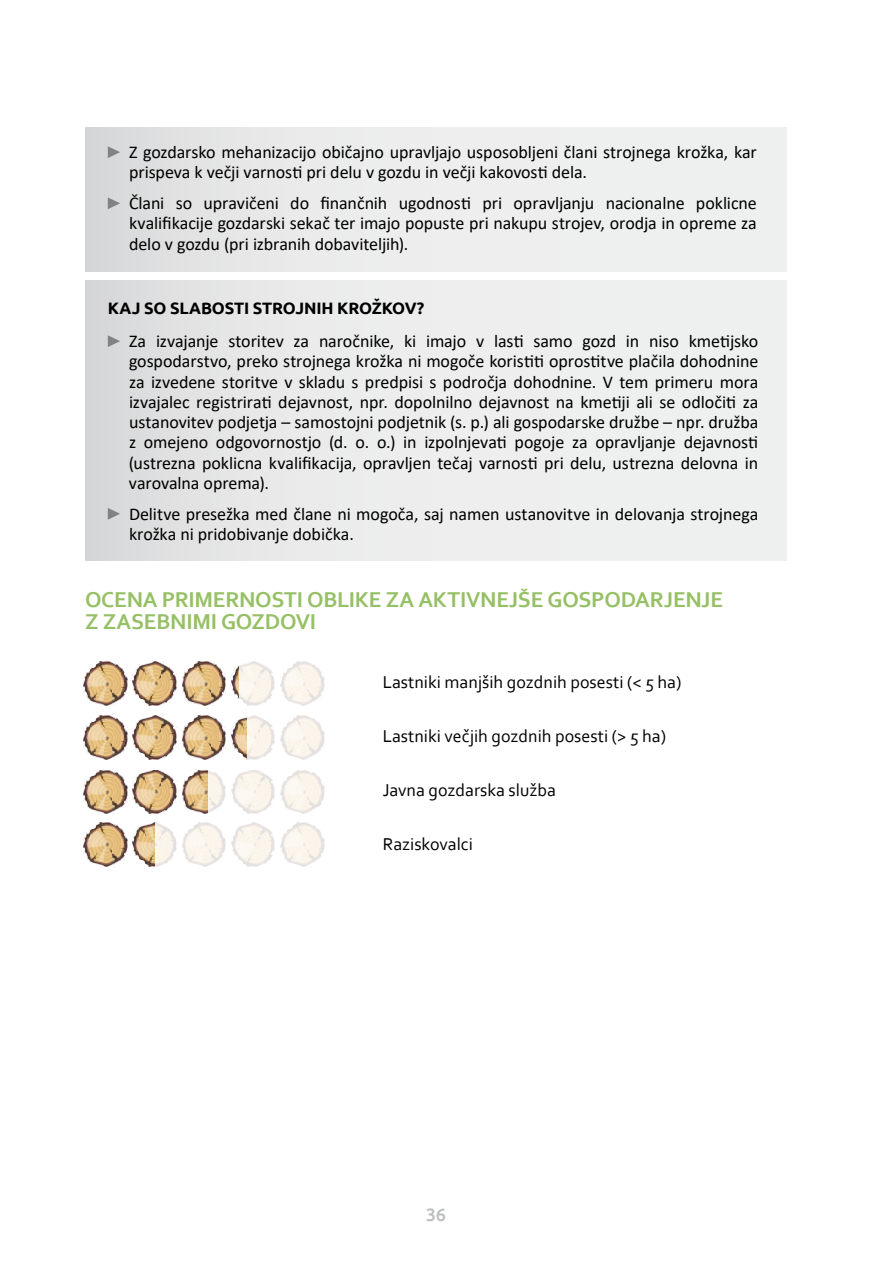
<style>
.page{position:relative;width:893px;height:1263px;background:#fff}
.page>*{position:absolute;margin:0;border:0;box-sizing:border-box;transform-origin:0 0}
.t1{font:700 22.5px/22.5px "Corbel";letter-spacing:-.01em;color:#96c065}
.t2{font:18px/20.2px "Calibri";letter-spacing:-.005em;color:#000;text-align:justify}
.t3{font:18px "Corbel";color:#000}
.t4{font:500 18px "Ubuntu";color:#bcbec0}
.t5{font:700 16.5px "Ubuntu";letter-spacing:-.005em;color:#000}
</style>
<div class="page">
<div style="left:85px;top:128px;width:702px;height:144px;background:linear-gradient(to right,#e0e0e1,#f3f4f4)"></div>
<div style="left:85px;top:281px;width:702px;height:280px;background:linear-gradient(to right,#e0e0e1,#f3f4f4)"></div>
<svg style="left:108px;top:335px;width:12px;height:12px"></svg>
<svg style="left:108px;top:508px;width:12px;height:12px"></svg>
<img style="left:95px;top:662px;width:21px;height:43px">
<img style="left:89px;top:668px;width:6px;height:35px">
<img style="left:116px;top:665px;width:5px;height:37px">
<img style="left:86px;top:671px;width:3px;height:29px">
<img style="left:121px;top:668px;width:3px;height:31px">
<img style="left:84px;top:674px;width:2px;height:20px">
<img style="left:124px;top:674px;width:3px;height:20px">
<img style="left:144px;top:662px;width:21px;height:43px">
<img style="left:139px;top:665px;width:5px;height:35px">
<img style="left:165px;top:665px;width:6px;height:38px">
<img style="left:136px;top:668px;width:3px;height:28px">
<img style="left:171px;top:669px;width:3px;height:30px">
<img style="left:133px;top:673px;width:3px;height:21px">
<img style="left:173px;top:673px;width:3px;height:21px">
<img style="left:194px;top:662px;width:20px;height:43px">
<img style="left:188px;top:668px;width:6px;height:35px">
<img style="left:214px;top:665px;width:6px;height:37px">
<img style="left:185px;top:671px;width:3px;height:29px">
<img style="left:220px;top:668px;width:3px;height:30px">
<img style="left:182px;top:673px;width:3px;height:21px">
<img style="left:223px;top:675px;width:3px;height:19px">
<img style="left:237px;top:665px;width:2px;height:34px">
<img style="left:234px;top:668px;width:3px;height:28px">
<img style="left:231px;top:673px;width:3px;height:20px">
<img style="left:95px;top:716px;width:21px;height:44px">
<img style="left:89px;top:722px;width:6px;height:35px">
<img style="left:116px;top:719px;width:5px;height:37px">
<img style="left:86px;top:725px;width:3px;height:29px">
<img style="left:121px;top:722px;width:3px;height:31px">
<img style="left:84px;top:728px;width:2px;height:19px">
<img style="left:124px;top:728px;width:3px;height:20px">
<img style="left:144px;top:716px;width:21px;height:44px">
<img style="left:139px;top:719px;width:5px;height:35px">
<img style="left:165px;top:719px;width:6px;height:38px">
<img style="left:136px;top:722px;width:3px;height:28px">
<img style="left:171px;top:723px;width:3px;height:30px">
<img style="left:133px;top:727px;width:3px;height:21px">
<img style="left:173px;top:727px;width:3px;height:21px">
<img style="left:194px;top:716px;width:20px;height:44px">
<img style="left:188px;top:722px;width:6px;height:35px">
<img style="left:214px;top:719px;width:6px;height:37px">
<img style="left:185px;top:725px;width:3px;height:29px">
<img style="left:220px;top:722px;width:3px;height:30px">
<img style="left:182px;top:728px;width:3px;height:20px">
<img style="left:223px;top:729px;width:3px;height:19px">
<img style="left:243px;top:717px;width:4px;height:43px">
<img style="left:237px;top:719px;width:6px;height:35px">
<img style="left:234px;top:722px;width:3px;height:28px">
<img style="left:231px;top:727px;width:3px;height:20px">
<img style="left:95px;top:770px;width:21px;height:44px">
<img style="left:89px;top:776px;width:6px;height:35px">
<img style="left:116px;top:773px;width:5px;height:37px">
<img style="left:86px;top:779px;width:3px;height:29px">
<img style="left:121px;top:776px;width:3px;height:32px">
<img style="left:84px;top:782px;width:2px;height:19px">
<img style="left:124px;top:782px;width:3px;height:20px">
<img style="left:144px;top:770px;width:21px;height:44px">
<img style="left:139px;top:773px;width:5px;height:35px">
<img style="left:165px;top:773px;width:6px;height:38px">
<img style="left:136px;top:776px;width:3px;height:29px">
<img style="left:171px;top:777px;width:3px;height:30px">
<img style="left:133px;top:782px;width:3px;height:20px">
<img style="left:173px;top:782px;width:3px;height:20px">
<img style="left:194px;top:770px;width:14px;height:44px">
<img style="left:188px;top:776px;width:6px;height:35px">
<img style="left:185px;top:779px;width:3px;height:29px">
<img style="left:182px;top:782px;width:3px;height:20px">
<img style="left:95px;top:823px;width:21px;height:43px">
<img style="left:89px;top:828px;width:6px;height:35px">
<img style="left:116px;top:825px;width:5px;height:38px">
<img style="left:86px;top:832px;width:3px;height:29px">
<img style="left:121px;top:828px;width:3px;height:32px">
<img style="left:84px;top:835px;width:2px;height:20px">
<img style="left:124px;top:835px;width:3px;height:20px">
<img style="left:144px;top:823px;width:12px;height:43px">
<img style="left:139px;top:825px;width:5px;height:35px">
<img style="left:136px;top:828px;width:3px;height:29px">
<img style="left:133px;top:834px;width:3px;height:21px">
<svg style="left:239px;top:661px;width:86px;height:45px;fill:#fbf5eb"></svg>
<svg style="left:247px;top:715px;width:78px;height:45px;fill:#fbf5eb"></svg>
<svg style="left:208px;top:770px;width:117px;height:44px;fill:#fbf5ec"></svg>
<svg style="left:156px;top:822px;width:169px;height:45px;fill:#fbf5ec"></svg>
<svg style="left:108px;top:146px;width:12px;height:12px"></svg>
<svg style="left:108px;top:197px;width:12px;height:12px"></svg>
<p class="t2" style="left:129px;top:142px;width:629px">Z gozdarsko mehanizacijo običajno upravljajo usposobljeni člani strojnega krožka, kar prispeva k večji varnosti pri delu v gozdu in večji kakovosti dela.</p>
<p class="t2" style="left:129px;top:193px;width:629px">Člani so upravičeni do finančnih ugodnosti pri opravljanju nacionalne poklicne kvalifikacije gozdarski sekač ter imajo popuste pri nakupu strojev, orodja in opreme za delo v gozdu (pri izbranih dobaviteljih).</p>
<p class="t5" style="left:108px;top:298px;width:318px">KAJ SO SLABOSTI STROJNIH KROŽKOV?</p>
<p class="t2" style="left:129px;top:330px;width:631px">Za izvajanje storitev za naročnike, ki imajo v lasti samo gozd in niso kmetijsko gospodarstvo, preko strojnega krožka ni mogoče koristiti oprostitve plačila dohodnine za izvedene storitve v skladu s predpisi s področja dohodnine. V tem primeru mora izvajalec registrirati dejavnost, npr. dopolnilno dejavnost na kmetiji ali se odločiti za ustanovitev podjetja – samostojni podjetnik (s. p.) ali gospodarske družbe – npr. družba z omejeno odgovornostjo (d. o. o.) in izpolnjevati pogoje za opravljanje dejavnosti (ustrezna poklicna kvalifikacija, opravljen tečaj varnosti pri delu, ustrezna delovna in varovalna oprema).</p>
<p class="t2" style="left:129px;top:503px;width:631px">Delitve presežka med člane ni mogoča, saj namen ustanovitve in delovanja strojnega krožka ni pridobivanje dobička.</p>
<p class="t1" style="left:85px;top:587px;width:640px">OCENA PRIMERNOSTI OBLIKE ZA AKTIVNEJŠE GOSPODARJENJE<br>Z ZASEBNIMI GOZDOVI</p>
<p class="t3" style="left:383px;top:671px;width:300px">Lastniki manjših gozdnih posesti (&lt; 5 ha)</p>
<p class="t3" style="left:383px;top:725px;width:285px">Lastniki večjih gozdnih posesti (&gt; 5 ha)</p>
<p class="t3" style="left:383px;top:779px;width:175px">Javna gozdarska služba</p>
<p class="t3" style="left:383px;top:833px;width:92px">Raziskovalci</p>
<p class="t4" style="left:426px;top:1203px;width:22px">36</p>
</div>
